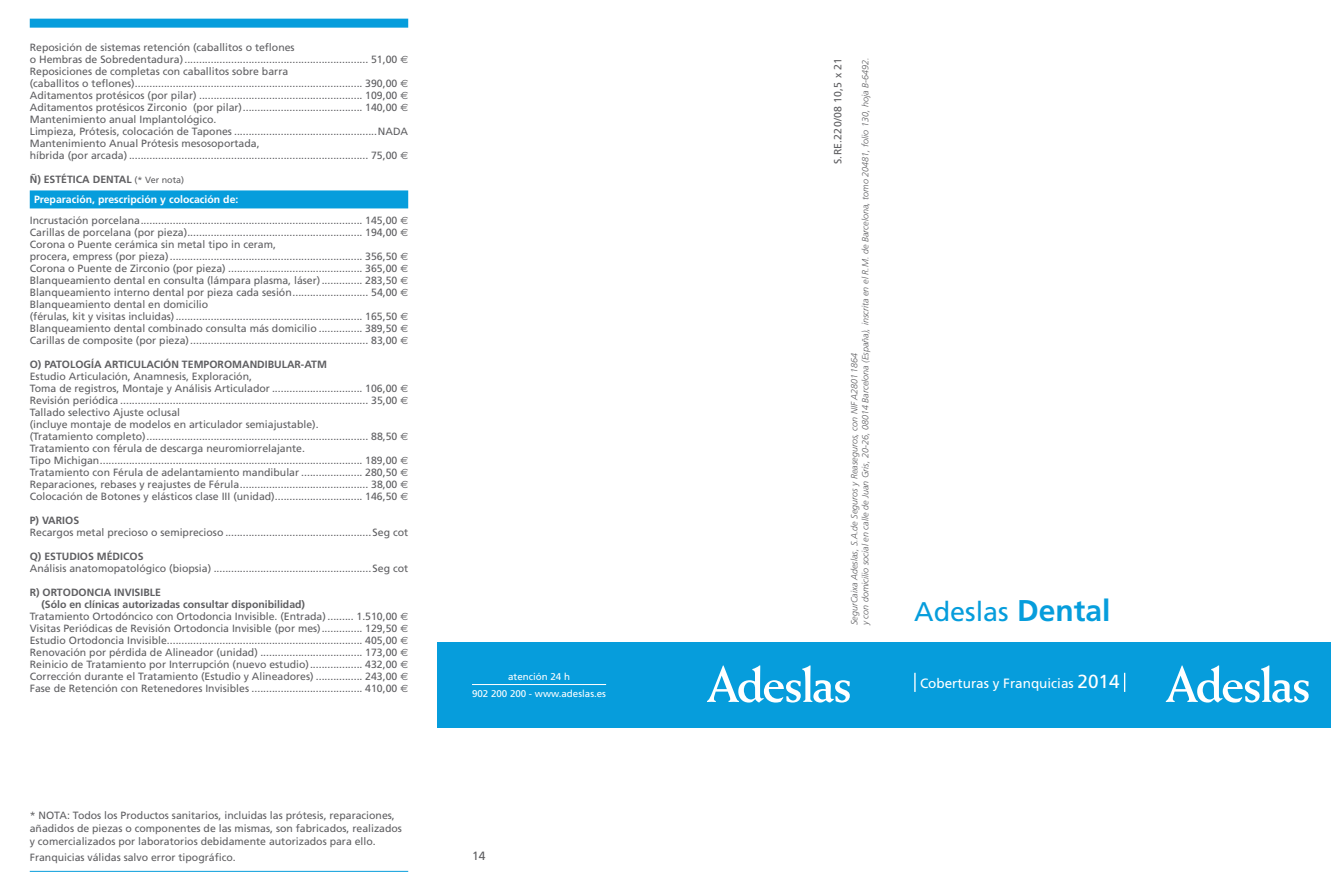
<style>
.page{position:relative;width:1331px;height:893px;background:#fff}
.page>*{position:absolute;margin:0;border:0;box-sizing:border-box;transform-origin:0 0}
.t1{font:27px "Frutiger";color:#069ddc}
.t2{font:13.5px "Frutiger";color:#fff}
.t3{font:12px "Frutiger";color:#5f5f62}
.t4{font:10.5px/12px "Frutiger";color:#5f5f62}
.t5{font:700 10.5px "Frutiger";color:#5f5f62}
.t6{font:700 10.5px "Frutiger";color:#fff}
.t7{font:10.5px "Frutiger";letter-spacing:.02em;color:#5f5f62}
.t8{font:9.75px "Frutiger";color:#fff}
.t9{font:italic 300 9px/10.8px "Frutiger";color:#5f5f62}
.s1{font-family:"Euro Sans"}
.s2{font-weight:400;font-size:9px}
.s3{font-weight:700;font-size:30px}
.s4{font-size:18.9px}
</style>
<div class="page">
<div style="left:30px;top:190px;width:378px;height:18px;background:#069ddc"></div>
<div style="left:30px;top:19px;width:378px;height:9px;background:#069ddc"></div>
<hr style="left:30px;top:871px;width:378px;height:1px;background:#069ddc">
<div style="left:438px;top:642px;width:893px;height:85px;background:#069ddc"></div>
<svg style="left:1166px;top:665px;width:143px;height:37px"></svg>
<svg style="left:707px;top:665px;width:143px;height:37px"></svg>
<svg style="left:914px;top:673px;width:2px;height:19px"></svg>
<svg style="left:1124px;top:673px;width:1px;height:19px"></svg>
<hr style="left:472px;top:684px;width:134px;height:1px;background:#fff">
<p class="t4" style="left:30px;top:41px;width:380px">Reposición de sistemas retención (caballitos o teflones<br>o Hembras de Sobredentadura)............................................................... 51,00 <span class="s1">€ </span>Reposiciones de completas con caballitos sobre barra<br>(caballitos o teflones).............................................................................. 390,00 <span class="s1">€ </span>Aditamentos protésicos (por pilar) ........................................................ 109,00 <span class="s1">€ </span>Aditamentos protésicos Zirconio (por pilar)......................................... 140,00 <span class="s1">€ </span>Mantenimiento anual Implantológico.<br>Limpieza, Prótesis, colocación de Tapones .................................................NADA Mantenimiento Anual Prótesis mesosoportada,<br>híbrida (por arcada) .................................................................................. 75,00 <span class="s1">€</span></p>
<p class="t5" style="left:30px;top:173px;width:156px">Ñ) ESTÉTICA DENTAL <span class="s2">(* Ver nota)</span></p>
<p class="t6" style="left:34px;top:193px;width:206px">Preparación, prescripción y colocación de:</p>
<p class="t4" style="left:30px;top:214px;width:380px">Incrustación porcelana............................................................................ 145,00 <span class="s1">€</span></p>
<p class="t4" style="left:30px;top:226px;width:380px">Carillas de porcelana (por pieza)............................................................ 194,00 <span class="s1">€ </span>Corona o Puente cerámica sin metal tipo in ceram,<br>procera, empress (por pieza).................................................................. 356,50 <span class="s1">€ </span>Corona o Puente de Zirconio (por pieza) .............................................. 365,00 <span class="s1">€ </span>Blanqueamiento dental en consulta (lámpara plasma, láser).............. 283,50 <span class="s1">€ </span>Blanqueamiento interno dental por pieza cada sesión.......................... 54,00 <span class="s1">€ </span>Blanqueamiento dental en domicilio<br>(férulas, kit y visitas incluidas)................................................................ 165,50 <span class="s1">€ </span>Blanqueamiento dental combinado consulta más domicilio ............... 389,50 <span class="s1">€ </span>Carillas de composite (por pieza)............................................................. 83,00 <span class="s1">€</span></p>
<p class="t5" style="left:30px;top:358px;width:299px">O) PATOLOGÍA ARTICULACIÓN TEMPOROMANDIBULAR-ATM</p>
<p class="t4" style="left:30px;top:370px;width:380px">Estudio Articulación, Anamnesis, Exploración,<br>Toma de registros, Montaje y Análisis Articulador ............................... 106,00 <span class="s1">€ </span>Revisión periódica ..................................................................................... 35,00 <span class="s1">€ </span>Tallado selectivo Ajuste oclusal<br>(incluye montaje de modelos en articulador semiajustable).<br>(Tratamiento completo)............................................................................ 88,50 <span class="s1">€ </span>Tratamiento con férula de descarga neuromiorrelajante.<br>Tipo Michigan.......................................................................................... 189,00 <span class="s1">€ </span>Tratamiento con Férula de adelantamiento mandibular ..................... 280,50 <span class="s1">€ </span>Reparaciones, rebases y reajustes de Férula............................................ 38,00 <span class="s1">€ </span>Colocación de Botones y elásticos clase III (unidad).............................. 146,50 <span class="s1">€</span></p>
<p class="t5" style="left:30px;top:514px;width:51px">P) VARIOS</p>
<p class="t4" style="left:30px;top:526px;width:380px">Recargos metal precioso o semiprecioso .................................................. Seg cot</p>
<p class="t5" style="left:30px;top:550px;width:115px">Q) ESTUDIOS MÉDICOS</p>
<p class="t4" style="left:30px;top:562px;width:380px">Análisis anatomopatológico (biopsia) ...................................................... Seg cot</p>
<p class="t5" style="left:30px;top:586px;width:133px">R) ORTODONCIA INVISIBLE</p>
<p class="t5" style="left:41px;top:598px;width:265px">(Sólo en clínicas autorizadas consultar disponibilidad)</p>
<p class="t4" style="left:30px;top:610px;width:380px">Tratamiento Ortodóncico con Ortodoncia Invisible. (Entrada)......... 1.510,00 <span class="s1">€</span></p>
<p class="t4" style="left:30px;top:622px;width:380px">Visitas Periódicas de Revisión Ortodoncia Invisible (por mes).............. 129,50 <span class="s1">€</span></p>
<p class="t4" style="left:30px;top:634px;width:380px">Estudio Ortodoncia Invisible................................................................... 405,00 <span class="s1">€</span></p>
<p class="t4" style="left:30px;top:646px;width:380px">Renovación por pérdida de Alineador (unidad) ................................... 173,00 <span class="s1">€</span></p>
<p class="t4" style="left:30px;top:658px;width:380px">Reinicio de Tratamiento por Interrupción (nuevo estudio).................. 432,00 <span class="s1">€</span></p>
<p class="t4" style="left:30px;top:670px;width:380px">Corrección durante el Tratamiento (Estudio y Alineadores) ................ 243,00 <span class="s1">€</span></p>
<p class="t4" style="left:30px;top:682px;width:380px">Fase de Retención con Retenedores Invisibles ...................................... 410,00 <span class="s1">€</span></p>
<p class="t4" style="left:30px;top:809px;width:374px;line-height:12.6px">* NOTA: Todos los Productos sanitarios, incluidas las prótesis, reparaciones, añadidos de piezas o componentes de las mismas, son fabricados, realizados y comercializados por laboratorios debidamente autorizados para ello.</p>
<p class="t4" style="left:30px;top:852px;width:207px">Franquicias válidas salvo error tipográfico.</p>
<p class="t8" style="left:508px;top:670px;width:63px">atención 24 h</p>
<p class="t8" style="left:472px;top:688px;width:136px">902 200 200 - www.adeslas.es</p>
<p class="t3" style="left:472px;top:849px;width:15px">14</p>
<p class="t9" style="left:849px;top:625px;width:569px;rotate:-90deg">SegurCaixa Adeslas, S.A.de Seguros y Reaseguros, con NIF A28011864<br>y con domicilio social en calle de Juan Gris, 20-26, 08014 Barcelona (España), inscrita en el R.M. de Barcelona, tomo 20481, folio 130, hoja B-6492.</p>
<p class="t7" style="left:832px;top:164px;width:108px;rotate:-90deg">S.RE.220/08 10,5 x 21</p>
<h1 class="t1" style="left:914px;top:595px;width:198px">Adeslas <span class="s3">Dental</span></h1>
<p class="t2" style="left:920px;top:675px;width:201px">Coberturas y Franquicias <span class="s4">2014</span></p>
</div>
